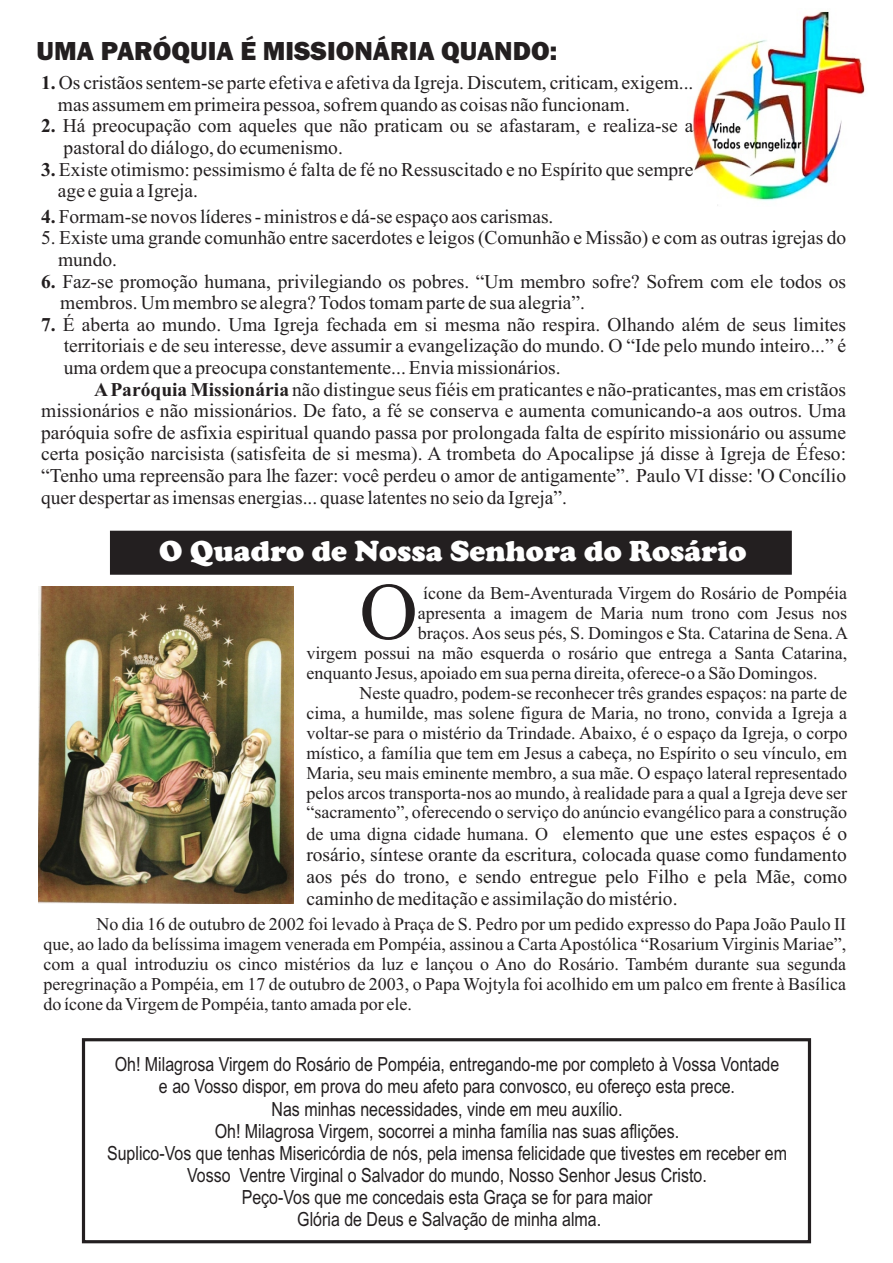
<style>
.page{position:relative;width:893px;height:1263px;background:#fff}
.page>*{position:absolute;margin:0;border:0;box-sizing:border-box;transform-origin:0 0}
.t1{font:80.7px "Times New Roman";color:#231f20}
.t2{font:900 30px "Cooper";color:#fff}
.t3{font:800 27px "Franklin Gothic";color:#231f20}
.t4{font:19.5px/21.6px "Times New Roman";color:#231f20}
.t5{font:19.5px/22px "Arial Narrow";color:#231f20;text-align:center}
.t6{font:18px/20px "Times New Roman";color:#231f20;text-align:justify}
.s1{font-weight:700}
.s2{font-size:18px}
</style>
<div class="page">
<svg style="left:81px;top:1038px;width:731px;height:206px"></svg>
<div style="left:110px;top:530px;width:682px;height:45px;background:#231f20"></div>
<img style="left:692px;top:11px;width:173px;height:195px">
<img style="left:39px;top:586px;width:255px;height:318px">
<h3 class="t3" style="left:37px;top:41px;width:522px">UMA PARÓQUIA É MISSIONÁRIA QUANDO:</h3>
<p class="t4" style="left:58px;top:74px;width:637px;text-indent:-17px"><span class="s1">1.</span> Os cristãos sentem-se parte efetiva e afetiva da Igreja. Discutem, criticam, exigem... mas assumem em primeira pessoa, sofrem quando as coisas não funcionam.</p>
<p class="t4" style="left:64px;top:117px;width:631px;text-indent:-22px"><span class="s1">2.</span> Há preocupação com aqueles que não praticam ou se afastaram, e realiza-se a pastoral do diálogo, do ecumenismo.</p>
<p class="t4" style="left:58px;top:160px;width:637px;text-indent:-17px"><span class="s1">3.</span> Existe otimismo: pessimismo é falta de fé no Ressuscitado e no Espírito que sempre age e guia a Igreja.</p>
<p class="t4" style="left:41px;top:207px;width:514px"><span class="s1">4.</span> Formam-se novos líderes - ministros e dá-se espaço aos carismas.</p>
<p class="t4" style="left:58px;top:229px;width:790px;text-indent:-17px">5. Existe uma grande comunhão entre sacerdotes e leigos (Comunhão e Missão) e com as outras igrejas do mundo.</p>
<p class="t4" style="left:60px;top:272px;width:787px;text-indent:-19px"><span class="s1">6.</span> Faz-se promoção humana, privilegiando os pobres. “Um membro sofre? Sofrem com ele todos os membros. Um membro se alegra? Todos tomam parte de sua alegria”.</p>
<p class="t4" style="left:64px;top:315px;width:784px;text-align:justify;text-indent:-22px"><span class="s1">7.</span> É aberta ao mundo. Uma Igreja fechada em si mesma não respira. Olhando além de seus limites territoriais e de seu interesse, deve assumir a evangelização do mundo. O “Ide pelo mundo inteiro...” é uma ordem que a preocupa constantemente... Envia missionários.</p>
<p class="t4" style="left:41px;top:380px;width:806px;text-align:justify;text-indent:53px"><span class="s1">AParóquia Missionária</span> não distingue seus fiéis em praticantes e não-praticantes, mas em cristãos missionários e não missionários. De fato, a fé se conserva e aumenta comunicando-a aos outros. Uma paróquia sofre de asfixia espiritual quando passa por prolongada falta de espírito missionário ou assume certa posição narcisista (satisfeita de si mesma). A trombeta do Apocalipse já disse à Igreja de Éfeso: “Tenho uma repreensão para lhe fazer: você perdeu o amor de antigamente”. Paulo VI disse: 'O Concílio quer despertar as imensas energias... quase latentes no seio da Igreja”.</p>
<h2 class="t2" style="left:159px;top:541px;width:589px">O Quadro de Nossa Senhora do Rosário</h2>
<p class="t6" style="left:423px;top:585px;width:425px">ícone da Bem-Aventurada Virgem do Rosário de Pompéia</p>
<h1 class="t1" style="left:359px;top:583px;width:60px">O</h1>
<p class="t6" style="left:418px;top:605px;width:431px">apresenta a imagem de Maria num trono com Jesus nos</p>
<p class="t6" style="left:418px;top:625px;width:432px">braços. Aos seus pés, S. Domingos e Sta. Catarina de Sena. A</p>
<p class="t6" style="left:306px;top:645px;width:542px">virgem possui na mão esquerda o rosário que entrega a Santa Catarina,</p>
<p class="t6" style="left:306px;top:665px;width:513px">enquanto Jesus, apoiado em sua perna direita, oferece-o a São Domingos.</p>
<p class="t6" style="left:359px;top:684px;width:489px">Neste quadro, podem-se reconhecer três grandes espaços: na parte de</p>
<p class="t6" style="left:306px;top:704px;width:542px">cima, a humilde, mas solene figura de Maria, no trono, convida a Igreja a</p>
<p class="t6" style="left:306px;top:724px;width:543px">voltar-se para o mistério da Trindade. Abaixo, é o espaço da Igreja, o corpo</p>
<p class="t6" style="left:306px;top:744px;width:542px">místico, a família que tem em Jesus a cabeça, no Espírito o seu vínculo, em</p>
<p class="t6" style="left:306px;top:764px;width:542px">Maria, seu mais eminente membro, a sua mãe. O espaço lateral representado</p>
<p class="t6" style="left:306px;top:784px;width:542px">pelos arcos transporta-nos ao mundo, à realidade para a qual a Igreja deve ser</p>
<p class="t6" style="left:306px;top:804px;width:542px">“sacramento”, oferecendo o serviço do anúncio evangélico para a construção</p>
<p class="t4" style="left:306px;top:824px;width:542px;text-align:justify"><span class="s2">de uma digna cidade humana. O e</span>lemento que une estes espaços é o rosário, síntese orante da escritura, colocada quase como fundamento aos pés do trono, e sendo entregue pelo Filho e pela Mãe, como caminho de meditação e assimilação do mistério.</p>
<p class="t6" style="left:43px;top:916px;width:804px;text-indent:53px">No dia 16 de outubro de 2002 foi levado à Praça de S. Pedro por um pedido expresso do Papa João Paulo II que, ao lado da belíssima imagem venerada em Pompéia, assinou a Carta Apostólica “Rosarium Virginis Mariae”, com a qual introduziu os cinco mistérios da luz e lançou o Ano do Rosário. Também durante sua segunda peregrinação a Pompéia, em 17 de outubro de 2003, o Papa Wojtyla foi acolhido em um palco em frente à Basílica do ícone da Virgem de Pompéia, tanto amada por ele.</p>
<p class="t5" style="left:107px;top:1055px;width:681px">Oh! Milagrosa Virgem do Rosário de Pompéia, entregando-me por completo à Vossa Vontade<br>e ao Vosso dispor, em prova do meu afeto para convosco, eu ofereço esta prece.<br>Nas minhas necessidades, vinde em meu auxílio.<br>Oh! Milagrosa Virgem, socorrei a minha família nas suas aflições.<br>Suplico-Vos que tenhas Misericórdia de nós, pela imensa felicidade que tivestes em receber em Vosso Ventre Virginal o Salvador do mundo, Nosso Senhor Jesus Cristo.<br>Peço-Vos que me concedais esta Graça se for para maior<br>Glória de Deus e Salvação de minha alma.</p>
</div>
